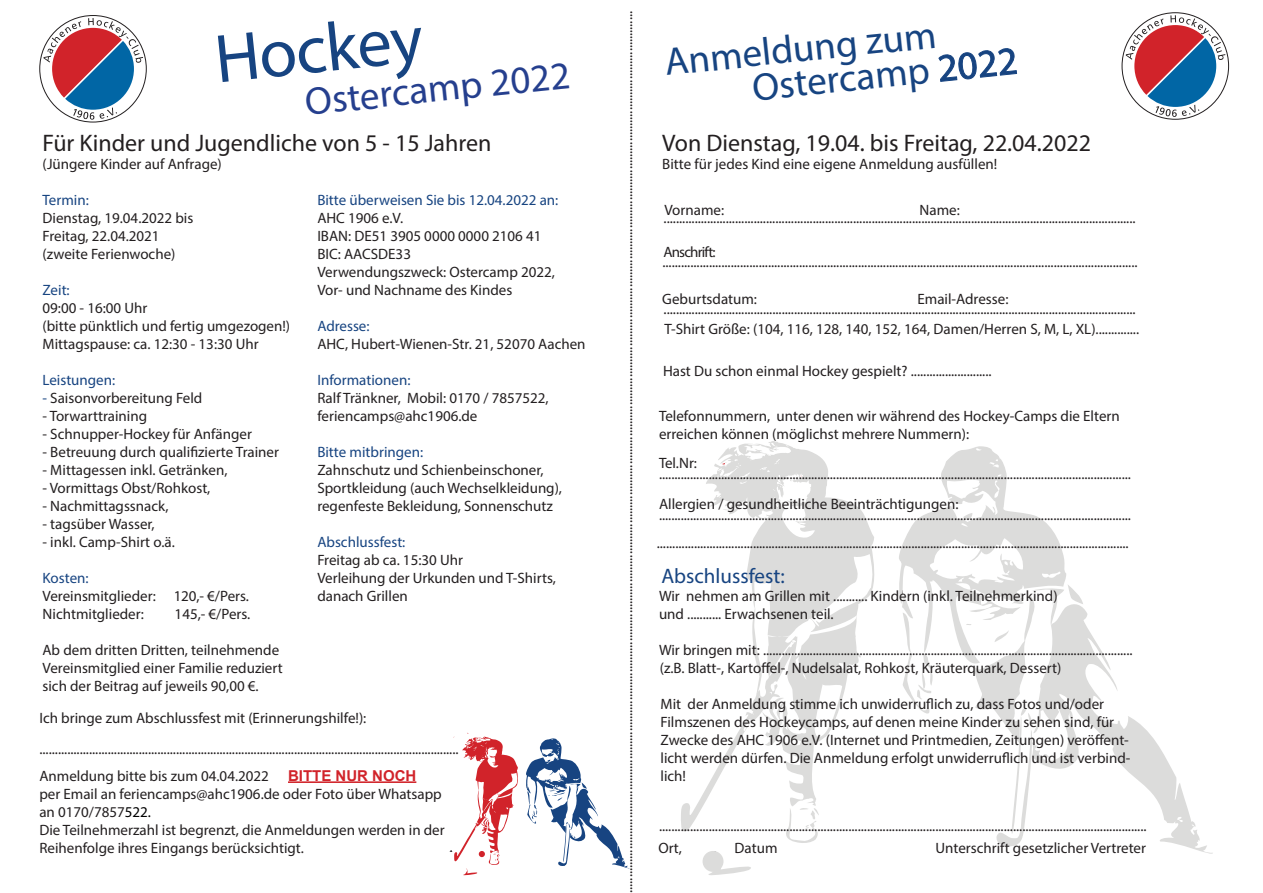
<style>
.page{position:relative;width:1263px;height:893px;background:#fff}
.page>*{position:absolute;margin:0;border:0;box-sizing:border-box;transform-origin:0 0}
.t1{font:69px "Myriad Pro";color:#174481}
.t2{font:39px "Myriad Pro";color:#174481}
.t3{font:39px "Myriad Pro";color:#253f8e}
.Headline{font:24px "Myriad Pro";color:#231f20}
.t4{font:21px "Myriad Pro";color:#174481}
.Fließtext{font:15px/18px "Myriad Pro";color:#231f20}
.Subheadline{font:15px "Myriad Pro";color:#174481}
.Fließtext-2{font:700 15px "Arial";color:#d1232a}
.Fließtext-3{font:15px "Myriad Pro";color:#174481}
.Fließtext-4{font:15px "Myriad Pro";letter-spacing:-.055em;color:#231f20}
.s1{color:#174481}
.s2{color:#000}
</style>
<div class="page">
<svg style="left:450px;top:732px;width:68px;height:143px"></svg>
<svg style="left:526px;top:738px;width:104px;height:131px"></svg>
<hr style="left:288px;top:781px;width:128px;height:2px;background:#d1232a">
<svg style="left:43px;top:18px;width:100px;height:102px"></svg>
<svg style="left:681px;top:441px;width:193px;height:391px"></svg>
<svg style="left:769px;top:449px;width:11px;height:5px"></svg>
<svg style="left:747px;top:444px;width:14px;height:15px"></svg>
<svg style="left:716px;top:461px;width:17px;height:16px"></svg>
<svg style="left:770px;top:471px;width:45px;height:67px"></svg>
<svg style="left:752px;top:554px;width:121px;height:192px"></svg>
<svg style="left:708px;top:851px;width:43px;height:24px"></svg>
<svg style="left:785px;top:807px;width:36px;height:36px"></svg>
<div style="left:702px;top:851px;width:21px;height:21px;background:#dcdcdb;border-radius:50%"></div>
<svg style="left:1083px;top:608px;width:130px;height:246px"></svg>
<svg style="left:899px;top:446px;width:184px;height:401px"></svg>
<svg style="left:1126px;top:15px;width:99px;height:102px"></svg>
<p class="t1" style="left:211px;top:17px;width:210px;rotate:-6deg">Hockey</p>
<p class="t3" style="left:303px;top:78px;width:268px;rotate:-6deg">Ostercamp 2022</p>
<p class="Headline" style="left:43px;top:128px;width:450px">Für Kinder und Jugendliche von 5 - 15 Jahren</p>
<p class="Fließtext" style="left:43px;top:154px;width:181px">(Jüngere Kinder auf Anfrage)</p>
<p class="Subheadline" style="left:43px;top:190px;width:48px">Termin:</p>
<p class="Fließtext" style="left:43px;top:208px;width:152px">Dienstag, 19.04.2022 bis<br>Freitag, 22.04.2021 (zweite Ferienwoche)</p>
<p class="Subheadline" style="left:43px;top:280px;width:29px">Zeit:</p>
<p class="Fließtext" style="left:43px;top:298px;width:106px">09:00 - 16:00 Uhr</p>
<p class="Fließtext" style="left:43px;top:316px;width:249px">(bitte pünktlich und fertig umgezogen!)</p>
<p class="Fließtext" style="left:43px;top:334px;width:218px">Mittagspause: ca. 12:30 - 13:30 Uhr</p>
<p class="Fließtext-3" style="left:43px;top:370px;width:74px">Leistungen:</p>
<p class="Fließtext" style="left:43px;top:388px;width:161px"><span class="s1">-</span> Saisonvorbereitung Feld</p>
<p class="Fließtext" style="left:43px;top:406px;width:106px">- Torwarttraining</p>
<p class="Fließtext" style="left:43px;top:424px;width:211px">- Schnupper-Hockey für Anfänger</p>
<p class="Fließtext" style="left:43px;top:442px;width:238px">- Betreuung durch qualifizierte Trainer</p>
<p class="Fließtext" style="left:43px;top:460px;width:186px">- Mittagessen inkl. Getränken,</p>
<p class="Fließtext" style="left:43px;top:478px;width:169px">- Vormittags Obst/Rohkost,</p>
<p class="Fließtext" style="left:43px;top:496px;width:127px">- Nachmittagssnack,</p>
<p class="Fließtext" style="left:43px;top:514px;width:114px">- tagsüber Wasser,</p>
<p class="Fließtext" style="left:43px;top:532px;width:134px">- inkl. Camp-Shirt o.ä.</p>
<p class="Fließtext" style="left:43px;top:568px;width:208px"><span class="s1">Kosten:<br></span>Vereinsmitglieder: 120,- €/Pers.</p>
<p class="Fließtext" style="left:43px;top:604px;width:103px">Nichtmitglieder:</p>
<p class="Fließtext" style="left:175px;top:604px;width:77px">145,- €/Pers.</p>
<p class="Fließtext" style="left:43px;top:640px;width:238px">Ab dem dritten Dritten, teilnehmende</p>
<p class="Fließtext" style="left:43px;top:658px;width:242px">Vereinsmitglied einer Familie reduziert</p>
<p class="Fließtext" style="left:43px;top:676px;width:218px">sich der Beitrag auf jeweils 90,00 €.</p>
<p class="Subheadline" style="left:317px;top:190px;width:243px">Bitte überweisen Sie bis 12.04.2022 an:</p>
<p class="Fließtext" style="left:317px;top:208px;width:226px">AHC 1906 e.V.<br>IBAN: DE51 3905 0000 0000 2106 41</p>
<p class="Fließtext" style="left:317px;top:244px;width:95px">BIC: AACSDE33</p>
<p class="Fließtext" style="left:317px;top:262px;width:239px">Verwendungszweck: Ostercamp 2022,</p>
<p class="Fließtext" style="left:317px;top:280px;width:196px">Vor- und Nachname des Kindes</p>
<p class="Subheadline" style="left:317px;top:316px;width:54px">Adresse:</p>
<p class="Fließtext" style="left:317px;top:334px;width:270px">AHC, Hubert-Wienen-Str. 21, 52070 Aachen</p>
<p class="Subheadline" style="left:317px;top:370px;width:95px">Informationen:</p>
<p class="Fließtext" style="left:317px;top:388px;width:233px">Ralf Tränkner, Mobil: 0170 / 7857522,</p>
<p class="Fließtext" style="left:317px;top:406px;width:162px">feriencamps@ahc1906.de</p>
<p class="Fließtext" style="left:317px;top:442px;width:228px"><span class="s1">Bitte mitbringen:<br></span>Zahnschutz und Schienbeinschoner,</p>
<p class="Fließtext" style="left:317px;top:478px;width:246px">Sportkleidung (auch Wechselkleidung),</p>
<p class="Fließtext" style="left:317px;top:496px;width:237px">regenfeste Bekleidung, Sonnenschutz</p>
<p class="Fließtext" style="left:317px;top:532px;width:147px"><span class="s1">Abschlussfest:<br></span>Freitag ab ca. 15:30 Uhr</p>
<p class="Fließtext" style="left:317px;top:568px;width:240px">Verleihung der Urkunden und T-Shirts, danach Grillen</p>
<p class="Fließtext" style="left:39px;top:709px;width:328px">Ich bringe zum Abschlussfest mit (Erinnerungshilfe!):</p>
<p class="Fließtext" style="left:39px;top:739px;width:421px">.......................................................................................................................................</p>
<p class="Fließtext" style="left:39px;top:766px;width:231px">Anmeldung bitte bis zum 04.04.2022</p>
<p class="Fließtext-2" style="left:288px;top:765px;width:130px">BITTE NUR NOCH</p>
<p class="Fließtext" style="left:39px;top:784px;width:404px">per Email an feriencamps@ahc1906.de oder Foto über Whatsapp an 0170/7857<span class="s2">522.</span></p>
<p class="Fließtext" style="left:39px;top:820px;width:407px">Die Teilnehmerzahl ist begrenzt, die Anmeldungen werden in der<br>Reihenfolge ihres Eingangs berücksichtigt.</p>
<p class="Fließtext" style="left:618px;top:893px;width:883px;rotate:-90deg">............................................................................................................................................................................................................................................................................................</p>
<p class="t2" style="left:662px;top:39px;width:274px;rotate:-6deg">Anmeldung zum</p>
<p class="t2" style="left:750px;top:64px;width:268px;rotate:-6deg">Ostercamp 2022</p>
<p class="Headline" style="left:662px;top:128px;width:430px">Von Dienstag, 19.04. bis Freitag, 22.04.2022</p>
<p class="Fließtext" style="left:662px;top:154px;width:336px">Bitte für jedes Kind eine eigene Anmeldung ausfüllen!</p>
<p class="Fließtext" style="left:664px;top:201px;width:61px">Vorname:</p>
<p class="Fließtext" style="left:919px;top:201px;width:42px">Name:</p>
<p class="Fließtext-4" style="left:663px;top:243px;width:54px">Anschrift:</p>
<p class="Fließtext" style="left:664px;top:209px;width:473px">........................................................................................................................................................</p>
<p class="Fließtext" style="left:662px;top:253px;width:477px">.........................................................................................................................................................</p>
<p class="Fließtext" style="left:662px;top:290px;width:96px">Geburtsdatum:</p>
<p class="Fließtext" style="left:917px;top:290px;width:92px">Email-Adresse:</p>
<p class="Fließtext" style="left:664px;top:299px;width:473px">........................................................................................................................................................</p>
<p class="Fließtext" style="left:664px;top:319px;width:476px">T-Shirt Größe: (104, 116, 128, 140, 152, 164, Damen/Herren S, M, L, XL)..............</p>
<p class="Fließtext" style="left:663px;top:362px;width:330px">Hast Du schon einmal Hockey gespielt? ..........................</p>
<p class="Fließtext" style="left:659px;top:406px;width:462px">Telefonnummern, unter denen wir während des Hockey-Camps die Eltern erreichen können (möglichst mehrere Nummern):</p>
<p class="Fließtext" style="left:659px;top:465px;width:473px">........................................................................................................................................................</p>
<p class="Fließtext" style="left:659px;top:506px;width:473px">........................................................................................................................................................</p>
<p class="Fließtext" style="left:657px;top:534px;width:473px">........................................................................................................................................................</p>
<p class="Fließtext" style="left:659px;top:454px;width:40px">Tel. Nr:</p>
<p class="Fließtext" style="left:659px;top:495px;width:301px">Allergien / gesundheitliche Beeinträchtigungen:</p>
<p class="t4" style="left:661px;top:563px;width:125px">Abschlussfest:</p>
<p class="Fließtext" style="left:659px;top:586px;width:400px">Wir nehmen am Grillen mit ........... Kindern (inkl. Teilnehmerkind)</p>
<p class="Fließtext" style="left:659px;top:604px;width:176px">und ........... Erwachsenen teil.</p>
<p class="Fließtext" style="left:659px;top:640px;width:475px">Wir bringen mit: .......................................................................................................................</p>
<p class="Fließtext" style="left:660px;top:658px;width:403px">(z.B. Blatt-, Kartoffel-, Nudelsalat, Rohkost, Kräuterquark, Dessert)</p>
<p class="Fließtext" style="left:660px;top:694px;width:471px">Mit der Anmeldung stimme ich unwiderruflich zu, dass Fotos und/oder Filmszenen des Hockeycamps, auf denen meine Kinder zu sehen sind, für Zwecke des AHC 1906 e.V. (Internet und Printmedien, Zeitungen) veröffent&shy;licht werden dürfen. Die Anmeldung erfolgt unwiderruflich und ist verbind&shy;lich!</p>
<p class="Fließtext" style="left:659px;top:816px;width:489px">.............................................................................................................................................................</p>
<p class="Fließtext" style="left:658px;top:838px;width:25px">Ort,</p>
<p class="Fließtext" style="left:735px;top:838px;width:44px">Datum</p>
<p class="Fließtext" style="left:935px;top:838px;width:212px">Unterschrift gesetzlicher Vertreter</p>
</div>
